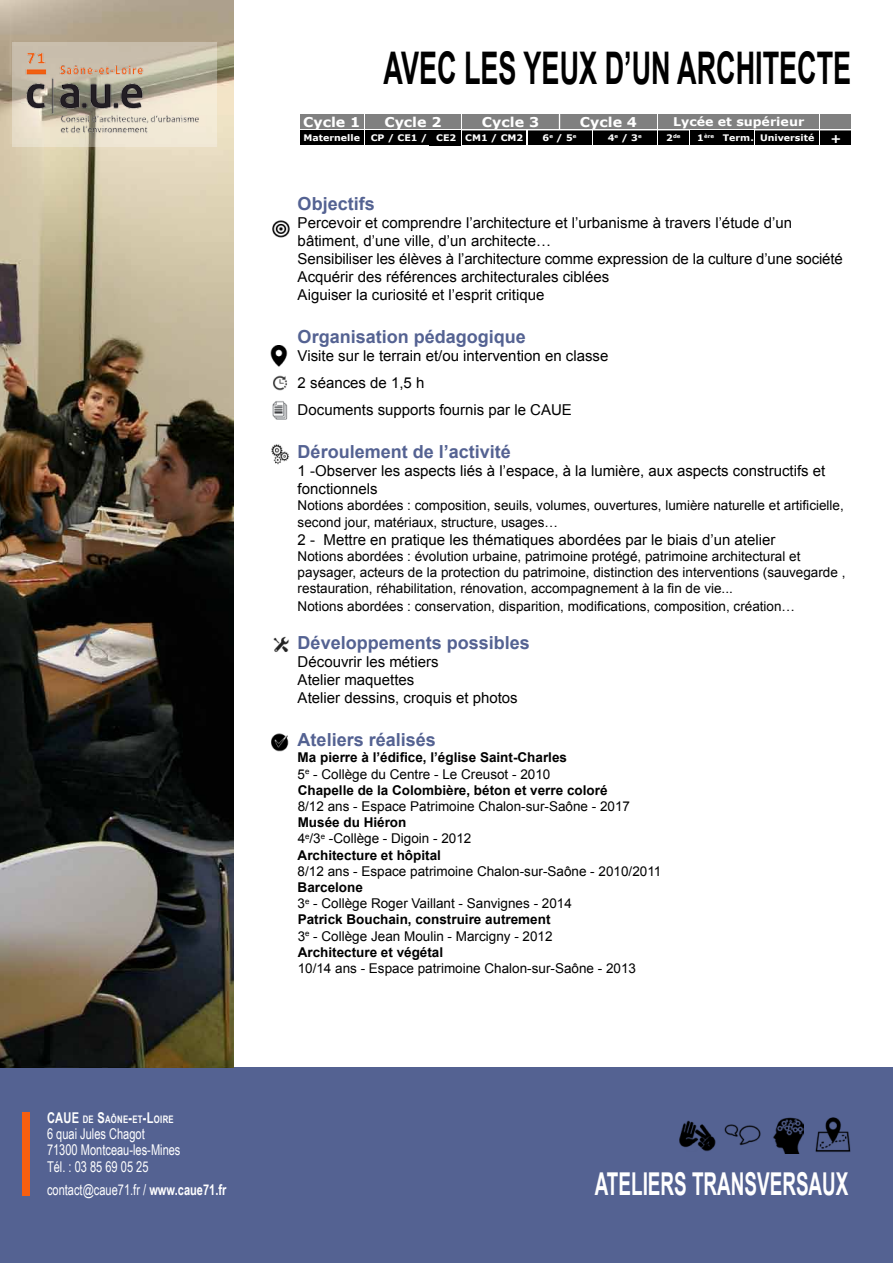
<style>
.page{position:relative;width:893px;height:1263px;background:#fff}
.page>*{position:absolute;margin:0;border:0;box-sizing:border-box;transform-origin:0 0}
.t1{font:700 45px "Arial";color:#000;scale:.6 1}
.t2{font:700 31.5px "Arial";color:#fff;scale:.6 1}
.t3{font:700 18px "Arial";color:#546292}
.t4{font:15px/18px "Arial";color:#000}
.t5{font:14.85px/16.2px "Arial Narrow";color:#fff;scale:.91 1}
.t6{font:13.5px/16.2px "Arial";color:#000}
.t7{font:700 13.5px/16.2px "Arial";color:#000}
.t8{font:700 13.5px "Verdana";color:#fff;scale:1.05 1}
.t9{font:700 12px "Verdana";color:#fff;scale:1.05 1}
.t10{font:700 10.35px "Arial Narrow";letter-spacing:.03em;color:#fff;scale:.91 1}
.t11{font:700 9px "Verdana";color:#fff;scale:1.05 1}
.t12{font:700 5.25px "Verdana";color:#fff;scale:1.05 1}
.s1{font-size:14.85px}
.s2{font-style:inherit}
.s3{font-weight:700}
.s4{font-size:9px}
.s5{font-weight:400}
</style>
<div class="page">
<div style="left:0;top:1067px;width:892px;height:196px;background:#546292"></div>
<div style="left:462px;top:131px;width:64px;height:14px;background:#000"></div>
<div style="left:528px;top:131px;width:63px;height:14px;background:#000"></div>
<div style="left:593px;top:131px;width:64px;height:14px;background:#000"></div>
<div style="left:658px;top:131px;width:31px;height:14px;background:#000"></div>
<div style="left:755px;top:131px;width:64px;height:14px;background:#000"></div>
<div style="left:821px;top:131px;width:30px;height:14px;background:#000"></div>
<div style="left:300px;top:114px;width:64px;height:15px;background:#808080"></div>
<div style="left:365px;top:114px;width:96px;height:15px;background:#808080"></div>
<div style="left:462px;top:114px;width:97px;height:15px;background:#808080"></div>
<div style="left:560px;top:114px;width:97px;height:15px;background:#808080"></div>
<div style="left:658px;top:114px;width:161px;height:15px;background:#808080"></div>
<div style="left:821px;top:114px;width:30px;height:15px;background:#808080"></div>
<div style="left:690px;top:131px;width:31px;height:14px;background:#000"></div>
<div style="left:723px;top:131px;width:31px;height:14px;background:#000"></div>
<div style="left:429px;top:130px;width:32px;height:15px;background:#000"></div>
<div style="left:22px;top:1112px;width:8px;height:83px;background:#f75f0f"></div>
<img style="left:679px;top:1120px;width:37px;height:31px">
<img style="left:724px;top:1124px;width:37px;height:21px">
<img style="left:815px;top:1117px;width:36px;height:35px">
<img style="left:773px;top:1117px;width:30px;height:37px">
<img style="left:272px;top:220px;width:18px;height:18px">
<div style="left:300px;top:131px;width:64px;height:14px;background:#000"></div>
<div style="left:365px;top:131px;width:68px;height:14px;background:#000"></div>
<img style="left:271px;top:444px;width:19px;height:21px">
<img style="left:271px;top:733px;width:18px;height:18px">
<img style="left:270px;top:345px;width:18px;height:22px">
<img style="left:273px;top:375px;width:14px;height:16px">
<img style="left:272px;top:401px;width:16px;height:19px">
<img style="left:273px;top:636px;width:16px;height:16px">
<img style="left:0;top:0;width:233px;height:1067px">
<svg style="left:13px;top:43px;width:204px;height:104px"></svg>
<img style="left:21px;top:46px;width:188px;height:90px">
<p class="t10" style="left:47px;top:1111px;width:140px"><span class="s1">CAUE</span> DE <span class="s1">S</span>AÔNE<span class="s1">-</span>ET<span class="s1">-L</span>OIRE</p>
<p class="t5" style="left:47px;top:1125px;width:148px"><span class="s2">6</span> quai Jules Chagot<br><span class="s2">71300</span> Montceau-les-Mines<br>Tél. <span class="s2">: 03 85 69 05 25</span></p>
<p class="t5" style="left:47px;top:1181px;width:199px">contact@caue71.fr / <span class="s3">www.caue71.fr</span></p>
<h1 class="t1" style="left:384px;top:39px;width:781px">Avec les yeux d’un architecte</h1>
<p class="t8" style="left:303px;top:113px;width:56px">Cycle 1</p>
<p class="t8" style="left:384px;top:113px;width:56px">Cycle 2</p>
<p class="t8" style="left:482px;top:113px;width:56px">Cycle 3</p>
<p class="t8" style="left:580px;top:113px;width:56px">Cycle 4</p>
<p class="t9" style="left:673px;top:114px;width:126px">Lycée et supérieur</p>
<p class="t11" style="left:436px;top:132px;width:21px">CE2</p>
<p class="t11" style="left:697px;top:132px;width:55px">1<sup>ère</sup> Term.</p>
<p class="t11" style="left:465px;top:132px;width:57px">CM1 / CM2</p>
<p class="t11" style="left:543px;top:132px;width:34px">6<sup>e</sup> / 5<sup>e</sup></p>
<p class="t11" style="left:608px;top:132px;width:34px">4<sup>e</sup> / 3<sup>e</sup></p>
<p class="t12" style="left:666px;top:133px;width:15px"><span class="s4">2</span>de</p>
<p class="t11" style="left:760px;top:132px;width:53px">Université</p>
<p class="t9" style="left:830px;top:130px;width:12px">+</p>
<p class="t11" style="left:304px;top:132px;width:119px">Maternelle CP / CE1 /</p>
<h3 class="t3" style="left:298px;top:192px;width:79px">Objectifs</h3>
<p class="t4" style="left:298px;top:214px;width:547px">Percevoir et comprendre l’architecture et l’urbanisme à travers l’étude d’un bâtiment, d’une ville, d’un architecte…<br>Sensibiliser les élèves à l’architecture comme expression de la culture d’une société Acquérir des références architecturales ciblées<br>Aiguiser la curiosité et l’esprit critique</p>
<h3 class="t3" style="left:298px;top:325px;width:230px">Organisation pédagogique</h3>
<p class="t4" style="left:298px;top:342px;width:312px;line-height:27px">Visite sur le terrain et/ou intervention en classe<br>2 séances de 1,5 h<br>Documents supports fournis par le CAUE</p>
<h3 class="t3" style="left:298px;top:440px;width:215px">Déroulement de l’activité</h3>
<p class="t4" style="left:298px;top:462px;width:529px">1 -Observer les aspects liés à l’espace, à la lumière, aux aspects constructifs et fonctionnels</p>
<p class="t6" style="left:298px;top:498px;width:548px">Notions abordées : composition, seuils, volumes, ouvertures, lumière naturelle et artificielle, second jour, matériaux, structure, usages…</p>
<p class="t4" style="left:298px;top:530px;width:479px">2 - Mettre en pratique les thématiques abordées par le biais d’un atelier</p>
<p class="t6" style="left:298px;top:548px;width:549px">Notions abordées : évolution urbaine, patrimoine protégé, patrimoine architectural et paysager, acteurs de la protection du patrimoine, distinction des interventions (sauvegarde , restauration, réhabilitation, rénovation, accompagnement à la fin de vie...</p>
<p class="t6" style="left:298px;top:598px;width:499px">Notions abordées : conservation, disparition, modifications, composition, création…</p>
<h3 class="t3" style="left:298px;top:631px;width:234px">Développements possibles</h3>
<p class="t4" style="left:298px;top:653px;width:222px">Découvrir les métiers<br>Atelier maquettes<br>Atelier dessins, croquis et photos</p>
<h3 class="t3" style="left:298px;top:728px;width:140px">Ateliers réalisés</h3>
<p class="t7" style="left:298px;top:750px;width:311px">Ma pierre à l’édifice, l’église Saint-Charles<br><span class="s5">5</span><sup>e</sup> <span class="s5">- Collège du Centre - Le Creusot - 2010<br></span>Chapelle de la Colombière, béton et verre coloré</p>
<p class="t6" style="left:298px;top:798px;width:334px">8/12 ans - Espace Patrimoine Chalon-sur-Saône - 2017</p>
<p class="t7" style="left:298px;top:815px;width:175px">Musée du Hiéron<br><span class="s5">4</span><sup>e</sup><span class="s5">/3</span><sup>e</sup> <span class="s5">-Collège - Digoin - 2012<br></span>Architecture et hôpital</p>
<p class="t6" style="left:298px;top:863px;width:365px">8/12 ans - Espace patrimoine Chalon-sur-Saône - 2010/2011</p>
<p class="t6" style="left:298px;top:879px;width:276px"><span class="s3">Barcelone<br></span>3<sup>e</sup> - Collège Roger Vaillant - Sanvignes - 2014<br><span class="s3">Patrick Bouchain, construire autrement<br></span>3<sup>e</sup> - Collège Jean Moulin - Marcigny - 2012<br><span class="s3">Architecture et végétal</span></p>
<p class="t6" style="left:298px;top:960px;width:340px">10/14 ans - Espace patrimoine Chalon-sur-Saône - 2013</p>
<h2 class="t2" style="left:595px;top:1163px;width:424px">Ateliers transversaux</h2>
</div>
